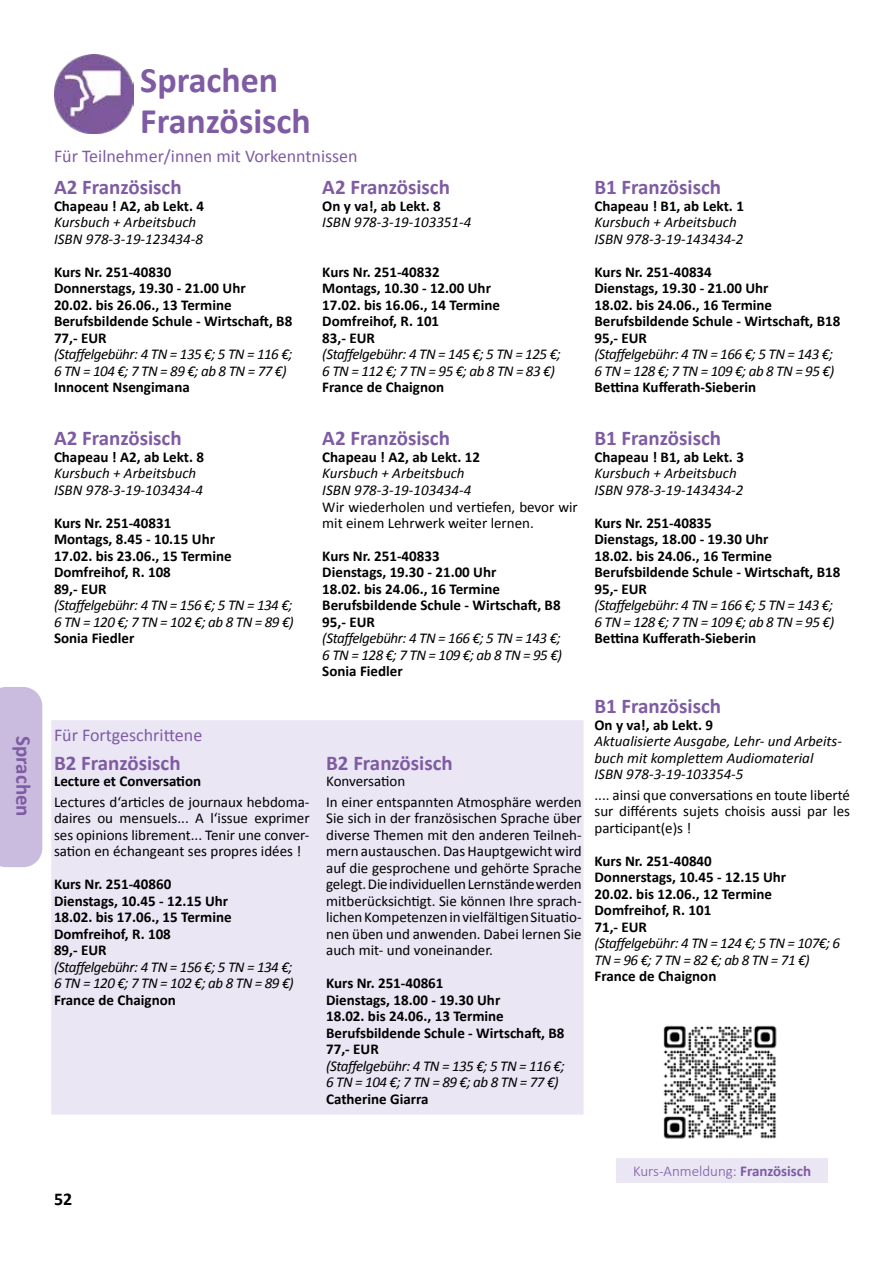
<style>
.page{position:relative;width:893px;height:1263px;background:#fff}
.page>*{position:absolute;margin:0;border:0;box-sizing:border-box;transform-origin:0 0}
.t1{font:700 36px "Calibri";color:#7e5ba3}
.t2{font:700 21px "Calibri";color:#7e5ba3}
.t3{font:18px "Calibri";color:#7e5ba3}
.t4{font:700 18px "Calibri";color:#000}
.t5{font:700 15px/16.5px "Calibri";color:#000}
.t6{font:15px/16.5px "Calibri";color:#000;text-align:justify}
.t7{font:italic 15px/16.5px "Calibri";letter-spacing:-.03em;color:#000}
.t8{font:italic 15px/16.5px "Calibri";color:#000}
.t9{font:300 15px "Calibri";color:#7e5ba3}
.s1{font-weight:700}
</style>
<div class="page">
<img style="left:54px;top:54px;width:79px;height:79px">
<div style="left:0;top:687px;width:42px;height:180px;background:#c9bcde"></div>
<div style="left:50px;top:719px;width:535px;height:397px;background:#eae6f4;border:2px solid #fff"></div>
<img style="left:663px;top:1025px;width:114px;height:114px">
<div style="left:616px;top:1158px;width:212px;height:24px;background:#eae6f4"></div>
<h2 class="t2" style="left:37px;top:736px;width:82px;rotate:90deg">Sprachen</h2>
<h1 class="t1" style="left:140px;top:57px;width:139px">Sprachen</h1>
<h1 class="t1" style="left:140px;top:98px;width:172px">Französisch</h1>
<p class="t3" style="left:54px;top:145px;width:305px">Für Teilnehmer/innen mit Vorkenntnissen</p>
<h2 class="t2" style="left:322px;top:174px;width:129px">A2 Französisch</h2>
<p class="t5" style="left:322px;top:198px;width:120px">On y va!, ab Lekt. 8</p>
<p class="t8" style="left:322px;top:213px;width:151px">ISBN 978-3-19-103351-4</p>
<p class="t5" style="left:322px;top:263px;width:179px">Kurs Nr. 251-40832<br>Montags, 10.30 - 12.00 Uhr<br>17.02. bis 16.06., 14 Termine<br>Domfreihof, R. 101<br>83,- EUR</p>
<p class="t7" style="left:322px;top:345px;width:240px">(Staffelgebühr: 4 TN = 145 €; 5 TN = 125 €;<br>6 TN = 112 €; 7 TN = 95 €; ab 8 TN = 83 €)</p>
<p class="t5" style="left:322px;top:379px;width:123px">France de Chaignon</p>
<h2 class="t2" style="left:322px;top:425px;width:129px">A2 Französisch</h2>
<p class="t5" style="left:322px;top:449px;width:159px">Chapeau ! A2, ab Lekt. 12</p>
<p class="t8" style="left:322px;top:465px;width:151px">Kursbuch + Arbeitsbuch<br>ISBN 978-3-19-103434-4</p>
<p class="t6" style="left:322px;top:498px;width:257px">Wir wiederholen und vertiefen, bevor wir mit einem Lehrwerk weiter lernen.</p>
<p class="t5" style="left:322px;top:547px;width:240px">Kurs Nr. 251-40833<br>Dienstags, 19.30 - 21.00 Uhr<br>18.02. bis 24.06., 16 Termine<br>Berufsbildende Schule - Wirtschaft, B8<br>95,- EUR</p>
<p class="t7" style="left:322px;top:629px;width:241px">(Staffelgebühr: 4 TN = 166 €; 5 TN = 143 €;<br>6 TN = 128 €; 7 TN = 109 €; ab 8 TN = 95 €)</p>
<p class="t5" style="left:322px;top:663px;width:82px">Sonia Fiedler</p>
<h2 class="t2" style="left:54px;top:174px;width:129px">A2 Französisch</h2>
<p class="t5" style="left:54px;top:198px;width:152px">Chapeau ! A2, ab Lekt. 4</p>
<p class="t8" style="left:54px;top:213px;width:151px">Kursbuch + Arbeitsbuch<br>ISBN 978-3-19-123434-8</p>
<p class="t5" style="left:54px;top:263px;width:240px">Kurs Nr. 251-40830<br>Donnerstags, 19.30 - 21.00 Uhr<br>20.02. bis 26.06., 13 Termine<br>Berufsbildende Schule - Wirtschaft, B8<br>77,- EUR</p>
<p class="t7" style="left:54px;top:345px;width:240px">(Staffelgebühr: 4 TN = 135 €; 5 TN = 116 €;<br>6 TN = 104 €; 7 TN = 89 €; ab 8 TN = 77 €)</p>
<p class="t5" style="left:54px;top:379px;width:137px">Innocent Nsengimana</p>
<h2 class="t2" style="left:54px;top:425px;width:129px">A2 Französisch</h2>
<p class="t5" style="left:54px;top:449px;width:152px">Chapeau ! A2, ab Lekt. 8</p>
<p class="t8" style="left:54px;top:465px;width:151px">Kursbuch + Arbeitsbuch<br>ISBN 978-3-19-103434-4</p>
<p class="t5" style="left:54px;top:514px;width:179px">Kurs Nr. 251-40831<br>Montags, 8.45 - 10.15 Uhr<br>17.02. bis 23.06., 15 Termine<br>Domfreihof, R. 108<br>89,- EUR</p>
<p class="t7" style="left:54px;top:596px;width:241px">(Staffelgebühr: 4 TN = 156 €; 5 TN = 134 €;<br>6 TN = 120 €; 7 TN = 102 €; ab 8 TN = 89 €)</p>
<p class="t5" style="left:54px;top:630px;width:82px">Sonia Fiedler</p>
<p class="t3" style="left:54px;top:723px;width:150px">Für Fortgeschrittene</p>
<h2 class="t2" style="left:54px;top:749px;width:128px">B2 Französisch</h2>
<p class="t5" style="left:54px;top:773px;width:149px">Lecture et Conversation</p>
<p class="t6" style="left:54px;top:794px;width:257px">Lectures d‘articles de journaux hebdoma&shy;daires ou mensuels... A l‘issue exprimer ses opinions librement... Tenir une conver&shy;sation en échangeant ses propres idées !</p>
<p class="t5" style="left:54px;top:876px;width:179px">Kurs Nr. 251-40860<br>Dienstags, 10.45 - 12.15 Uhr<br>18.02. bis 17.06., 15 Termine<br>Domfreihof, R. 108<br>89,- EUR</p>
<p class="t7" style="left:54px;top:958px;width:241px">(Staffelgebühr: 4 TN = 156 €; 5 TN = 134 €;<br>6 TN = 120 €; 7 TN = 102 €; ab 8 TN = 89 €)</p>
<p class="t5" style="left:54px;top:991px;width:123px">France de Chaignon</p>
<h2 class="t2" style="left:326px;top:749px;width:128px">B2 Französisch</h2>
<p class="t6" style="left:326px;top:771px;width:257px;line-height:20.7px">Konversation<br>In einer entspannten Atmosphäre werden</p>
<p class="t6" style="left:326px;top:810px;width:257px">Sie sich in der französischen Sprache über diverse Themen mit den anderen Teilneh&shy;mern austauschen. Das Hauptgewicht wird auf die gesprochene und gehörte Sprache gelegt. Die individuellen Lernstände werden mitberücksichtigt. Sie können Ihre sprach&shy;lichen Kompetenzen in vielfältigen Situatio&shy;nen üben und anwenden. Dabei lernen Sie auch mit- und voneinander.</p>
<p class="t5" style="left:326px;top:975px;width:240px">Kurs Nr. 251-40861<br>Dienstags, 18.00 - 19.30 Uhr<br>18.02. bis 24.06., 13 Termine<br>Berufsbildende Schule - Wirtschaft, B8<br>77,- EUR</p>
<p class="t7" style="left:326px;top:1057px;width:240px">(Staffelgebühr: 4 TN = 135 €; 5 TN = 116 €;<br>6 TN = 104 €; 7 TN = 89 €; ab 8 TN = 77 €)</p>
<p class="t5" style="left:326px;top:1090px;width:104px">Catherine Giarra</p>
<h2 class="t2" style="left:594px;top:174px;width:128px">B1 Französisch</h2>
<p class="t5" style="left:594px;top:198px;width:151px">Chapeau ! B1, ab Lekt. 1</p>
<p class="t8" style="left:594px;top:213px;width:151px">Kursbuch + Arbeitsbuch<br>ISBN 978-3-19-143434-2</p>
<p class="t5" style="left:594px;top:263px;width:247px">Kurs Nr. 251-40834<br>Dienstags, 19.30 - 21.00 Uhr<br>18.02. bis 24.06., 16 Termine<br>Berufsbildende Schule - Wirtschaft, B18<br>95,- EUR</p>
<p class="t7" style="left:594px;top:345px;width:241px">(Staffelgebühr: 4 TN = 166 €; 5 TN = 143 €;<br>6 TN = 128 €; 7 TN = 109 €; ab 8 TN = 95 €)</p>
<p class="t5" style="left:594px;top:379px;width:163px">Bettina Kufferath-Sieberin</p>
<h2 class="t2" style="left:594px;top:425px;width:128px">B1 Französisch</h2>
<p class="t5" style="left:594px;top:449px;width:151px">Chapeau ! B1, ab Lekt. 3</p>
<p class="t8" style="left:594px;top:465px;width:151px">Kursbuch + Arbeitsbuch<br>ISBN 978-3-19-143434-2</p>
<p class="t5" style="left:594px;top:514px;width:247px">Kurs Nr. 251-40835<br>Dienstags, 18.00 - 19.30 Uhr<br>18.02. bis 24.06., 16 Termine<br>Berufsbildende Schule - Wirtschaft, B18<br>95,- EUR</p>
<p class="t7" style="left:594px;top:596px;width:241px">(Staffelgebühr: 4 TN = 166 €; 5 TN = 143 €;<br>6 TN = 128 €; 7 TN = 109 €; ab 8 TN = 95 €)</p>
<p class="t5" style="left:594px;top:630px;width:163px">Bettina Kufferath-Sieberin</p>
<h2 class="t2" style="left:594px;top:693px;width:128px">B1 Französisch</h2>
<p class="t5" style="left:594px;top:716px;width:120px">On y va!, ab Lekt. 9</p>
<p class="t8" style="left:594px;top:732px;width:249px">Aktualisierte Ausgabe, Lehr- und Arbeits&shy;buch mit komplettem Audiomaterial<br>ISBN 978-3-19-103354-5</p>
<p class="t6" style="left:594px;top:787px;width:257px">.... ainsi que conversations en toute liberté sur différents sujets choisis aussi par les participant(e)s !</p>
<p class="t5" style="left:594px;top:852px;width:193px">Kurs Nr. 251-40840<br>Donnerstags, 10.45 - 12.15 Uhr<br>20.02. bis 12.06., 12 Termine<br>Domfreihof, R. 101<br>71,- EUR</p>
<p class="t7" style="left:594px;top:934px;width:247px">(Staffelgebühr: 4 TN = 124 €; 5 TN = 107€; 6<br>TN = 96 €; 7 TN = 82 €; ab 8 TN = 71 €)</p>
<p class="t5" style="left:594px;top:968px;width:123px">France de Chaignon</p>
<p class="t4" style="left:54px;top:1188px;width:20px">52</p>
<p class="t9" style="left:633px;top:1162px;width:180px">Kurs-Anmeldung: <span class="s1">Französisch</span></p>
</div>
